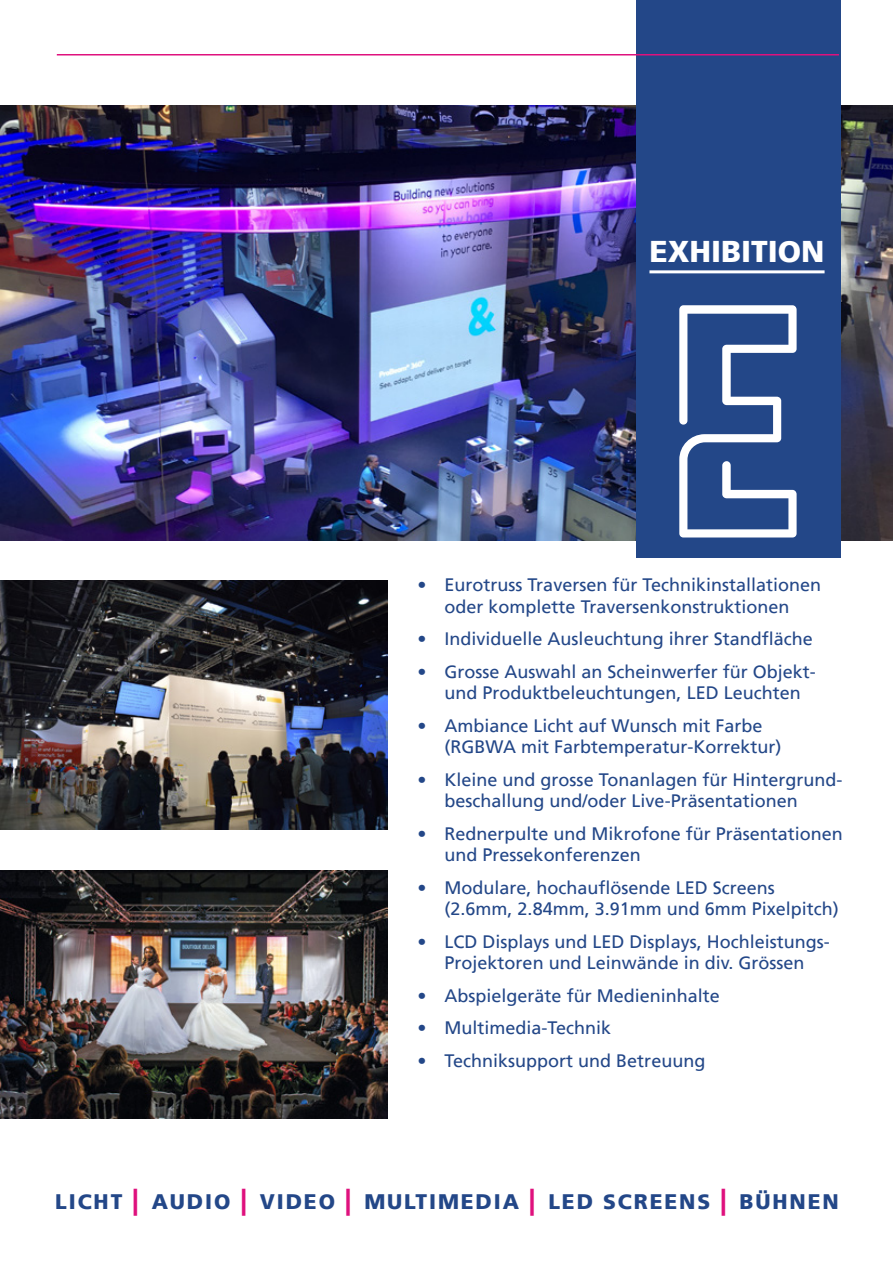
<style>
.page{position:relative;width:893px;height:1263px;background:#fff}
.page>*{position:absolute;margin:0;border:0;box-sizing:border-box;transform-origin:0 0}
.t1{font:290.25px "Neoneon";color:#fff}
.t2{font:900 30px "Frutiger";color:#fff}
.t3{font:900 21px "Frutiger";letter-spacing:.09em;color:#234788}
.t4{font:18px/21.6px "Frutiger";color:#234788}
.s1{font-size:27px;color:#df117d}
</style>
<div class="page">
<img style="left:0;top:105px;width:893px;height:435px">
<div style="left:636px;top:0;width:204px;height:557px;background:#234788"></div>
<hr style="left:649px;top:270px;width:176px;height:3px;background:#fff">
<hr style="left:57px;top:54px;width:782px;height:2px;background:#df117d">
<img style="left:0;top:870px;width:387px;height:249px">
<img style="left:0;top:581px;width:387px;height:248px">
<h2 class="t2" style="left:649px;top:233px;width:177px">EXHIBITION</h2>
<h1 class="t1" style="left:679px;top:243px;width:148px">E</h1>
<p class="t4" style="left:418px;top:574px;width:405px;text-align:center">• Eurotruss Traversen für Technikinstallationen oder komplette Traversenkonstruktionen</p>
<p class="t4" style="left:418px;top:628px;width:397px">• Individuelle Ausleuchtung ihrer Standfläche</p>
<p class="t4" style="left:445px;top:661px;width:373px;text-indent:-27px">• Grosse Auswahl an Scheinwerfer für Objekt&shy;und Produktbeleuchtungen, LED Leuchten</p>
<p class="t4" style="left:445px;top:715px;width:338px;text-indent:-27px">• Ambiance Licht auf Wunsch mit Farbe (RGBWA mit Farbtemperatur-Korrektur)</p>
<p class="t4" style="left:445px;top:769px;width:399px;text-indent:-27px">• Kleine und grosse Tonanlagen für Hintergrund&shy;beschallung und/oder Live-Präsentationen</p>
<p class="t4" style="left:445px;top:823px;width:400px;text-indent:-27px">• Rednerpulte und Mikrofone für Präsentationen und Pressekonferenzen</p>
<p class="t4" style="left:445px;top:877px;width:396px;text-indent:-27px">• Modulare, hochauflösende LED Screens (2.6mm, 2.84mm, 3.91mm und 6mm Pixelpitch)</p>
<p class="t4" style="left:418px;top:931px;width:414px;text-align:center">• LCD Displays und LED Displays, Hochleistungs-<br>Projektoren und Leinwände in div. Grössen</p>
<p class="t4" style="left:418px;top:985px;width:304px">• Abspielgeräte für Medieninhalte</p>
<p class="t4" style="left:418px;top:1017px;width:195px">• Multimedia-Technik</p>
<p class="t4" style="left:418px;top:1049px;width:289px">• Techniksupport und Betreuung</p>
<p class="t3" style="left:55px;top:1189px;width:785px">LICHT <span class="s1">|</span> AUDIO <span class="s1">|</span> VIDEO <span class="s1">|</span> MULTIMEDIA <span class="s1">|</span> LED SCREENS <span class="s1">|</span> BÜHNEN</p>
</div>
